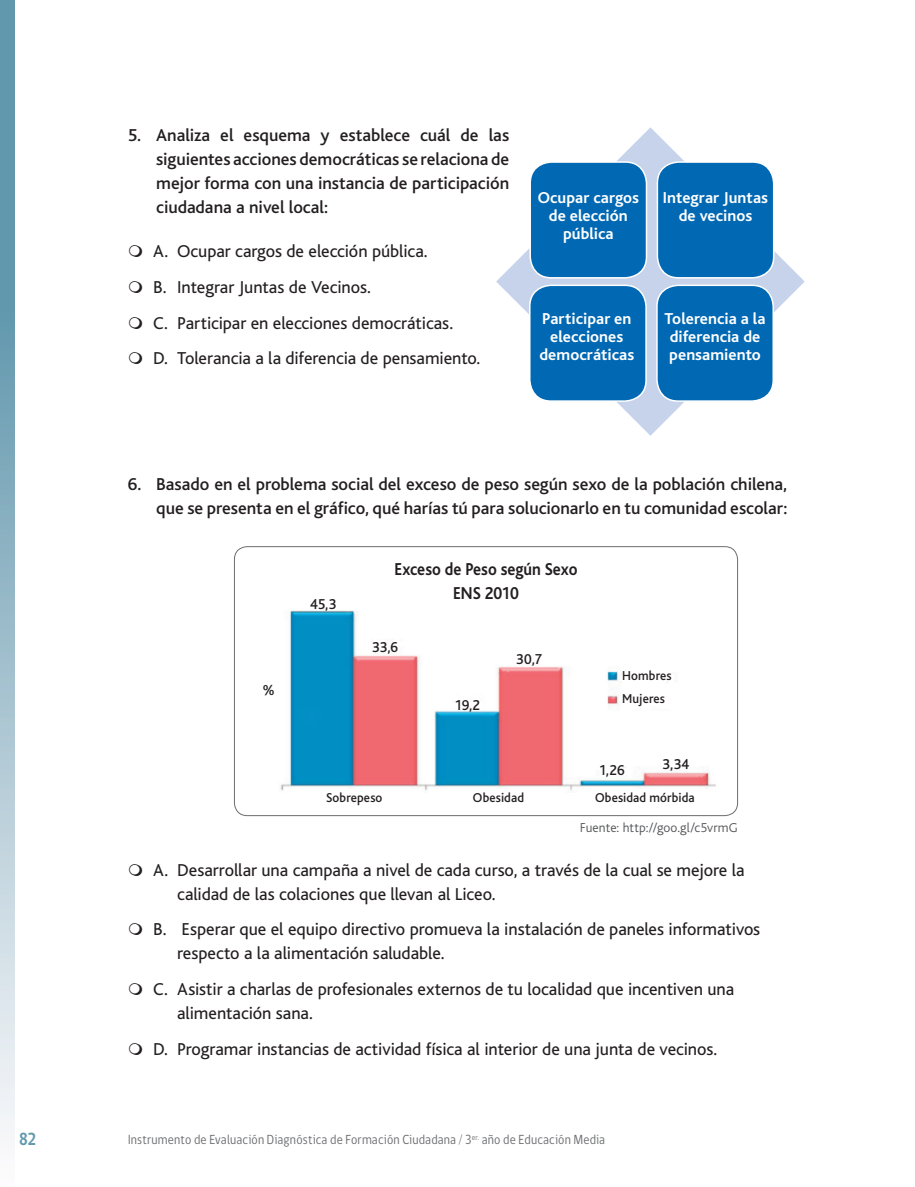
<style>
.page{position:relative;width:915px;height:1187px;background:#fff}
.page>*{position:absolute;margin:0;border:0;box-sizing:border-box;transform-origin:0 0}
.alternativas_pruebas{font:18px/24px "Bliss";letter-spacing:-.005em;color:#231f20}
.preguntas_pruebas{font:500 18px/24px "Bliss";color:#231f20;text-align:justify}
.preguntas_pruebas-2{font:700 18px "Bliss";color:#231f20;scale:.9 1}
.t1{font:700 18px "gob CL";color:#6198ae;scale:.85 1}
.texto_gral{font:700 16.5px/18px "Bliss";letter-spacing:.005em;color:#fff;text-align:center}
.preguntas_pruebas-3{font:500 15px "Bliss";letter-spacing:-.01em;color:#231f20;scale:.95 1}
.t2{font:13.5px "gob CL";letter-spacing:.015em;color:#6c6d70;scale:.9 1}
.preguntas_pruebas-4{font:500 13.5px "Bliss";letter-spacing:.01em;color:#231f20;scale:.95 1}
.preguntas_pruebas-5{font:300 13.5px "Bliss";letter-spacing:.01em;color:#57585a}
</style>
<div class="page">
<svg style="left:0;top:0;width:15px;height:1131px;background:#97b9c8"></svg>
<svg style="left:496px;top:127px;width:308px;height:309px"></svg>
<div style="left:530px;top:162px;width:116px;height:116px;background:#0168b3;border-radius:21px"></div>
<div style="left:529px;top:161px;width:118px;height:117px;border:2px solid #fff;border-radius:21px"></div>
<div style="left:657px;top:162px;width:116px;height:116px;background:#0168b3;border-radius:21px"></div>
<div style="left:656px;top:161px;width:118px;height:117px;border:2px solid #fff;border-radius:21px"></div>
<div style="left:529px;top:285px;width:116px;height:116px;background:#0168b3;border-radius:21px"></div>
<div style="left:529px;top:284px;width:117px;height:118px;border:2px solid #fff;border-radius:21px"></div>
<div style="left:656px;top:285px;width:117px;height:116px;background:#0168b3;border-radius:21px"></div>
<div style="left:656px;top:284px;width:117px;height:118px;border:2px solid #fff;border-radius:21px"></div>
<img style="left:280px;top:610px;width:436px;height:181px">
<div style="left:234px;top:546px;width:503px;height:270px;border:1px solid #6c6d70;border-radius:13px"></div>
<p class="t1" style="left:19px;top:1126px;width:22px">82</p>
<p class="preguntas_pruebas" style="left:156px;top:124px;width:354px;text-indent:-28px">5. Analiza el esquema y establece cuál de las siguientes acciones democráticas se relaciona de mejor forma con una instancia de participación ciudadana a nivel local:</p>
<p class="alternativas_pruebas" style="left:153px;top:240px;width:276px">A. Ocupar cargos de elección pública.</p>
<p class="alternativas_pruebas" style="left:153px;top:275px;width:219px">B. Integrar Juntas de Vecinos.</p>
<p class="alternativas_pruebas" style="left:153px;top:311px;width:301px">C. Participar en elecciones democráticas.</p>
<p class="alternativas_pruebas" style="left:153px;top:346px;width:328px">D. Tolerancia a la diferencia de pensamiento.</p>
<p class="texto_gral" style="left:537px;top:189px;width:103px">Ocupar cargos de elección pública</p>
<p class="texto_gral" style="left:662px;top:189px;width:107px">Integrar Juntas de vecinos</p>
<p class="texto_gral" style="left:539px;top:310px;width:96px">Participar en elecciones democráticas</p>
<p class="texto_gral" style="left:664px;top:310px;width:103px;text-align:left">Tolerencia a la diferencia de pensamiento</p>
<p class="preguntas_pruebas" style="left:128px;top:472px;width:661px;text-align:right">6. Basado en el problema social del exceso de peso según sexo de la población chilena, que se presenta en el gráfico, qué harías tú para solucionarlo en tu comunidad escolar:</p>
<p class="preguntas_pruebas-3" style="left:262px;top:682px;width:15px">%</p>
<p class="preguntas_pruebas-3" style="left:310px;top:596px;width:29px">45,3</p>
<p class="preguntas_pruebas-2" style="left:394px;top:560px;width:205px">Exceso de Peso según Sexo</p>
<p class="preguntas_pruebas-2" style="left:453px;top:584px;width:74px">ENS 2010</p>
<p class="preguntas_pruebas-3" style="left:372px;top:639px;width:29px">33,6</p>
<p class="preguntas_pruebas-3" style="left:454px;top:696px;width:29px">19,2</p>
<p class="preguntas_pruebas-3" style="left:516px;top:651px;width:29px">30,7</p>
<p class="preguntas_pruebas-4" style="left:622px;top:669px;width:54px">Hombres</p>
<p class="preguntas_pruebas-4" style="left:622px;top:691px;width:47px">Mujeres</p>
<p class="preguntas_pruebas-3" style="left:598px;top:762px;width:29px">1,26</p>
<p class="preguntas_pruebas-3" style="left:662px;top:756px;width:29px">3,34</p>
<p class="preguntas_pruebas-4" style="left:326px;top:790px;width:61px">Sobrepeso</p>
<p class="preguntas_pruebas-4" style="left:473px;top:790px;width:55px">Obesidad</p>
<p class="preguntas_pruebas-4" style="left:595px;top:790px;width:106px">Obesidad mórbida</p>
<p class="preguntas_pruebas-5" style="left:579px;top:820px;width:160px">Fuente: http://goo.gl/c5vrmG</p>
<p class="alternativas_pruebas" style="left:177px;top:858px;width:568px;text-indent:-24px">A. Desarrollar una campaña a nivel de cada curso, a través de la cual se mejore la calidad de las colaciones que llevan al Liceo.</p>
<p class="alternativas_pruebas" style="left:177px;top:917px;width:584px;text-indent:-24px">B. Esperar que el equipo directivo promueva la instalación de paneles informativos respecto a la alimentación saludable.</p>
<p class="alternativas_pruebas" style="left:177px;top:977px;width:558px;text-indent:-24px">C. Asistir a charlas de profesionales externos de tu localidad que incentiven una alimentación sana.</p>
<p class="alternativas_pruebas" style="left:153px;top:1036px;width:565px">D. Programar instancias de actividad física al interior de una junta de vecinos.</p>
<p class="t2" style="left:128px;top:1130px;width:532px">Instrumento de Evaluación Diagnóstica de Formación Ciudadana / 3<sup>er.</sup> año de Educación Media</p>
</div>
